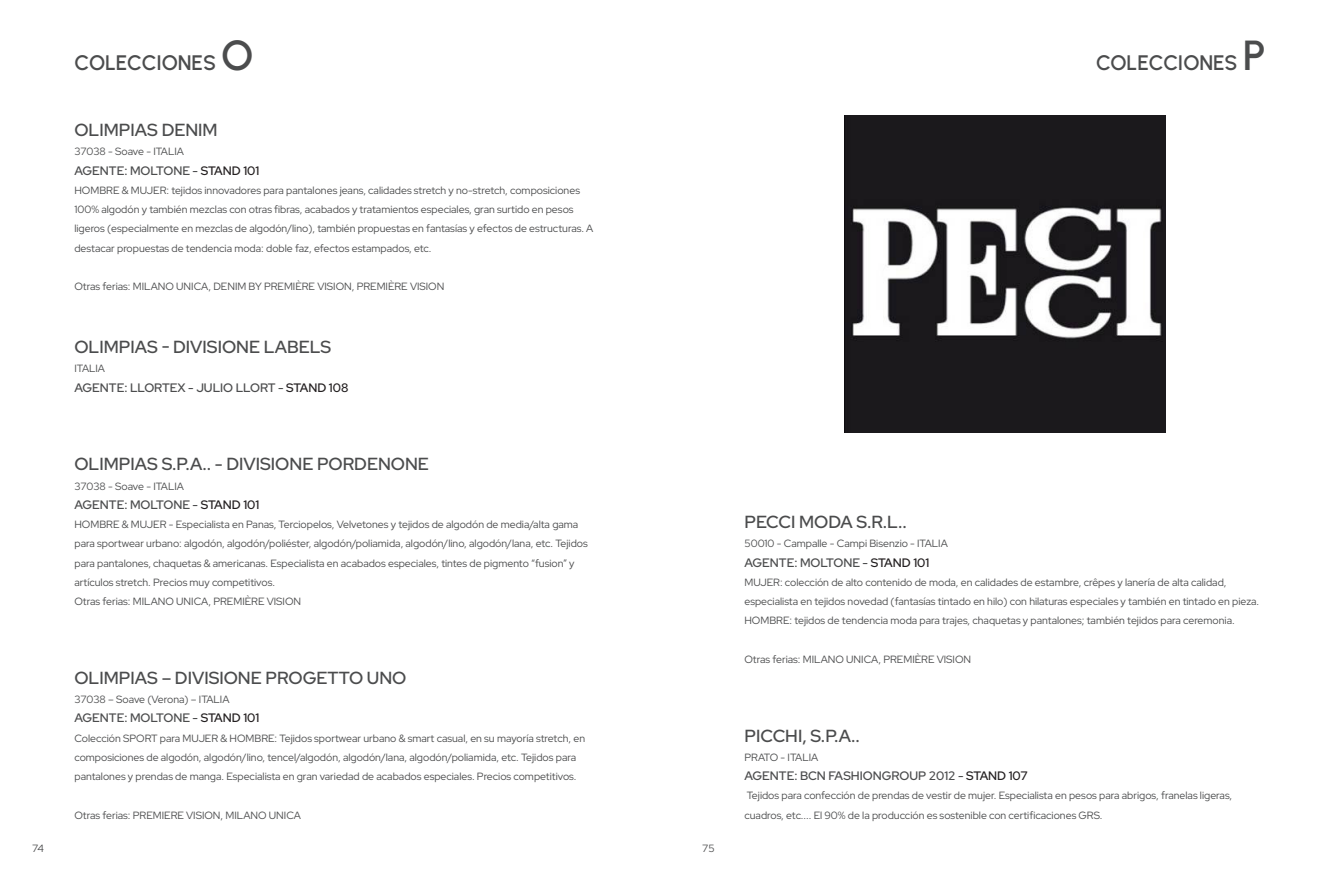
<style>
.page{position:relative;width:1340px;height:893px;background:#fff}
.page>*{position:absolute;margin:0;border:0;box-sizing:border-box;transform-origin:0 0}
.intro_carta{font:600 21px "Urbanist";letter-spacing:-.005em;color:#4b4c4d}
.intro_carta-2{font:600 17.5px "Red Hat Display";color:#4b4c4d}
.intro_carta-3{font:600 12.25px "Red Hat Display";color:#4b4c4d}
.intro_carta-4{font:10.5px/19.2px "Red Hat Display";color:#4b4c4d}
.FOLIO{font:10.5px "Red Hat Display";color:#4b4c4d}
.s1{font-size:42px}
.s2{color:#231f20}
</style>
<div class="page">
<img style="left:845px;top:116px;width:319px;height:316px">
<p class="FOLIO" style="left:32px;top:841px;width:13px">74</p>
<p class="intro_carta" style="left:74px;top:49px;width:180px">COLECCIONES <span class="s1">O</span></p>
<p class="intro_carta-2" style="left:74px;top:118px;width:145px">OLIMPIAS DENIM</p>
<p class="intro_carta-4" style="left:74px;top:142px;width:111px">37038 - Soave - ITALIA</p>
<p class="intro_carta-3" style="left:74px;top:162px;width:186px">AGENTE: MOLTONE - <span class="s2">STAND 101</span></p>
<p class="intro_carta-4" style="left:74px;top:180px;width:520px">HOMBRE &amp; MUJER: tejidos innovadores para pantalones jeans, calidades stretch y no-stretch, composiciones 100% algodón y también mezclas con otras fibras, acabados y tratamientos especiales, gran surtido en pesos ligeros (especialmente en mezclas de algodón/lino), también propuestas en fantasías y efectos de estructuras. A destacar propuestas de tendencia moda: doble faz, efectos estampados, etc.</p>
<p class="intro_carta-4" style="left:74px;top:276px;width:371px">Otras ferias: MILANO UNICA, DENIM BY PREMIÈRE VISION, PREMIÈRE VISION</p>
<p class="intro_carta-2" style="left:74px;top:335px;width:258px">OLIMPIAS - DIVISIONE LABELS</p>
<p class="intro_carta-4" style="left:74px;top:359px;width:32px">ITALIA</p>
<p class="intro_carta-3" style="left:74px;top:379px;width:275px">AGENTE: LLORTEX - JULIO LLORT - <span class="s2">STAND 108</span></p>
<p class="intro_carta-2" style="left:74px;top:453px;width:356px">OLIMPIAS S.P.A.. - DIVISIONE PORDENONE</p>
<p class="intro_carta-4" style="left:74px;top:476px;width:111px">37038 - Soave - ITALIA</p>
<p class="intro_carta-3" style="left:74px;top:496px;width:186px">AGENTE: MOLTONE - <span class="s2">STAND 101</span></p>
<p class="intro_carta-4" style="left:74px;top:514px;width:515px">HOMBRE &amp; MUJER - Especialista en Panas, Terciopelos, Velvetones y tejidos de algodón de media/alta gama para sportwear urbano: algodón, algodón/poliéster, algodón/poliamida, algodón/lino, algodón/lana, etc. Tejidos para pantalones, chaquetas &amp; americanas. Especialista en acabados especiales, tintes de pigmento “fusion” y artículos stretch. Precios muy competitivos.</p>
<p class="intro_carta-4" style="left:74px;top:591px;width:228px">Otras ferias: MILANO UNICA, PREMIÈRE VISION</p>
<p class="intro_carta-2" style="left:74px;top:666px;width:333px">OLIMPIAS – DIVISIONE PROGETTO UNO</p>
<p class="intro_carta-4" style="left:74px;top:689px;width:157px">37038 – Soave (Verona) – ITALIA</p>
<p class="intro_carta-3" style="left:74px;top:710px;width:186px">AGENTE: MOLTONE - <span class="s2">STAND 101</span></p>
<p class="intro_carta-4" style="left:74px;top:728px;width:512px">Colección SPORT para MUJER &amp; HOMBRE: Tejidos sportwear urbano &amp; smart casual, en su mayoría stretch, en composiciones de algodón, algodón/lino, tencel/algodón, algodón/lana, algodón/poliamida, etc. Tejidos para pantalones y prendas de manga. Especialista en gran variedad de acabados especiales. Precios competitivos.</p>
<p class="intro_carta-4" style="left:74px;top:805px;width:228px">Otras ferias: PREMIERE VISION, MILANO UNICA</p>
<p class="intro_carta" style="left:1095px;top:49px;width:171px">COLECCIONES <span class="s1">P</span></p>
<p class="FOLIO" style="left:702px;top:841px;width:14px">75</p>
<p class="intro_carta-2" style="left:744px;top:510px;width:164px">PECCI MODA S.R.L..</p>
<p class="intro_carta-4" style="left:744px;top:534px;width:205px">50010 - Campalle - Campi Bisenzio - ITALIA</p>
<p class="intro_carta-3" style="left:744px;top:554px;width:186px">AGENTE: MOLTONE - <span class="s2">STAND 101</span></p>
<p class="intro_carta-4" style="left:744px;top:572px;width:516px">MUJER: colección de alto contenido de moda, en calidades de estambre, crêpes y lanería de alta calidad, especialista en tejidos novedad (fantasías tintado en hilo) con hilaturas especiales y también en tintado en pieza.<br>HOMBRE: tejidos de tendencia moda para trajes, chaquetas y pantalones; también tejidos para ceremonia.</p>
<p class="intro_carta-4" style="left:744px;top:649px;width:228px">Otras ferias: MILANO UNICA, PREMIÈRE VISION</p>
<p class="intro_carta-2" style="left:744px;top:724px;width:117px">PICCHI, S.P.A..</p>
<p class="intro_carta-4" style="left:744px;top:747px;width:75px">PRATO - ITALIA</p>
<p class="intro_carta-3" style="left:744px;top:768px;width:285px">AGENTE: BCN FASHIONGROUP 2012 - <span class="s2">STAND 107</span></p>
<p class="intro_carta-4" style="left:744px;top:786px;width:489px">Tejidos para confección de prendas de vestir de mujer. Especialista en pesos para abrigos, franelas ligeras, cuadros, etc.... El 90% de la producción es sostenible con certificaciones GRS.</p>
</div>
